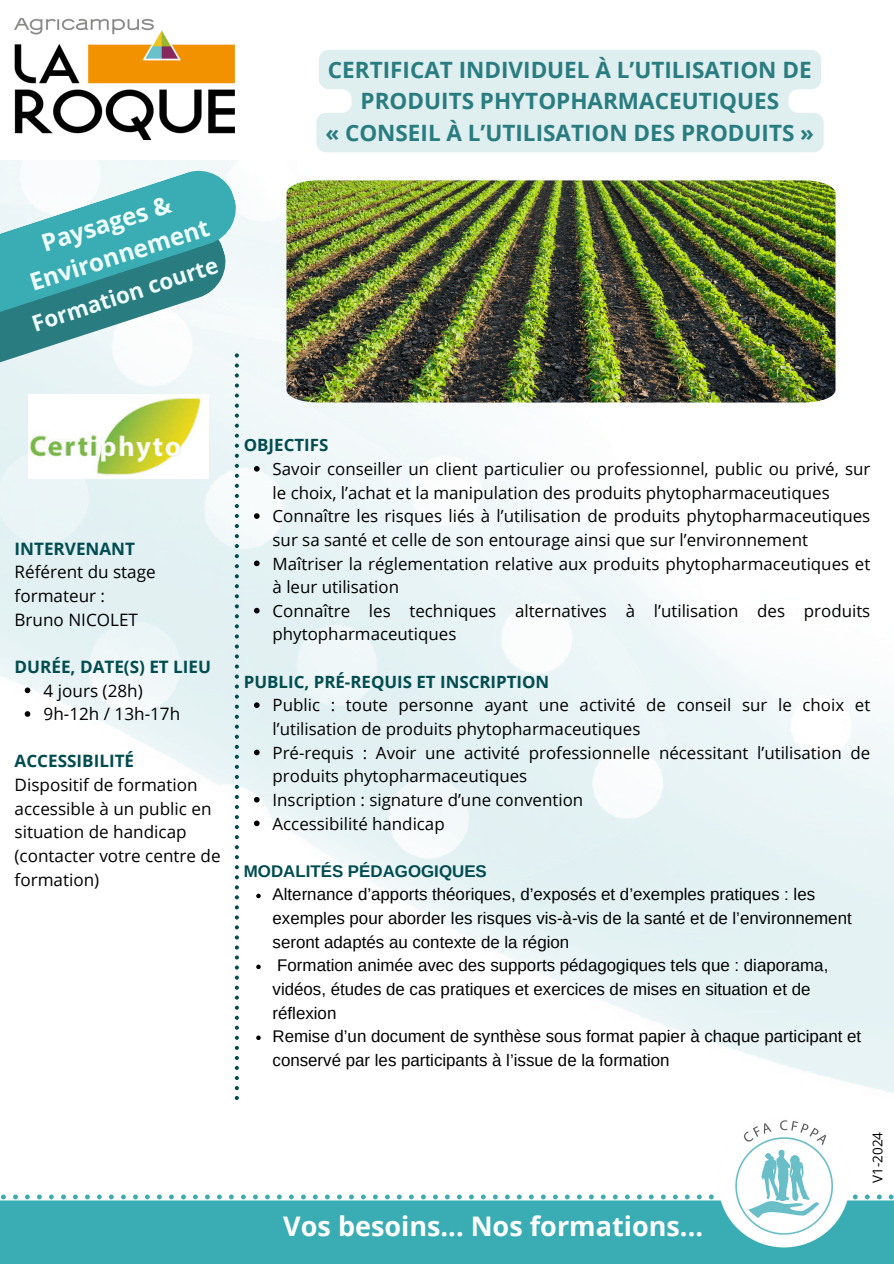
<style>
.page{position:relative;width:894px;height:1264px;background:#fff}
.page>*{position:absolute;margin:0;border:0;box-sizing:border-box;transform-origin:0 0}
.t1{font:700 27px "Open Sans";color:#fff}
.t2{font:700 24.15px/33.8px "Open Sans";color:#eefeff;text-align:center}
.t3{font:700 22.5px/31.5px "Open Sans";color:#297c80;text-align:center}
.t4{font:700 22.2px "Open Sans";color:#eefeff}
.t5{font:17.1px/23.7px "Open Sans";color:#000}
.t6{font:700 17.1px "Open Sans";color:#014c50}
.t7{font:16.95px/23.7px "Open Sans";color:#000}
.t8{font:16.95px/23.7px "Arimo";color:#000}
.t9{font:700 16.95px "Open Sans";color:#014c50}
.t10{font:700 16.95px "Arimo";color:#014c50}
.t11{font:13.5px "Open Sans";color:#000}
</style>
<div class="page">
<img style="left:0;top:189px;width:893px;height:911px">
<img style="left:15px;top:18px;width:219px;height:122px">
<svg style="left:0;top:392px;width:255px;height:56px;fill:#ebf5f7"></svg>
<svg style="left:0;top:161px;width:265px;height:231px"></svg>
<div style="left:316px;top:50px;width:507px;height:102px;background:#dfeeef"></div>
<div style="left:0;top:1200px;width:893px;height:63px;background:#39adb3"></div>
<svg style="left:1px;top:1194px;width:5px;height:5px"></svg>
<svg style="left:13px;top:1194px;width:868px;height:5px"></svg>
<svg style="left:888px;top:1194px;width:5px;height:5px"></svg>
<img style="left:286px;top:180px;width:548px;height:222px">
<img style="left:717px;top:1120px;width:134px;height:128px">
<svg style="left:235px;top:353px;width:4px;height:4px"></svg>
<svg style="left:235px;top:363px;width:4px;height:736px"></svg>
<svg style="left:254px;top:466px;width:5px;height:5px"></svg>
<svg style="left:254px;top:513px;width:5px;height:6px"></svg>
<svg style="left:254px;top:560px;width:5px;height:6px"></svg>
<svg style="left:254px;top:608px;width:5px;height:5px"></svg>
<svg style="left:254px;top:702px;width:5px;height:6px"></svg>
<svg style="left:254px;top:749px;width:5px;height:6px"></svg>
<svg style="left:254px;top:797px;width:5px;height:5px"></svg>
<svg style="left:254px;top:820px;width:5px;height:6px"></svg>
<svg style="left:256px;top:893px;width:5px;height:5px"></svg>
<svg style="left:256px;top:964px;width:5px;height:5px"></svg>
<svg style="left:256px;top:1035px;width:5px;height:5px"></svg>
<img style="left:29px;top:394px;width:180px;height:84px">
<svg style="left:25px;top:687px;width:5px;height:6px"></svg>
<svg style="left:25px;top:711px;width:5px;height:5px"></svg>
<p class="t2" style="left:15px;top:233px;width:188px;rotate:-17deg">Paysages &amp;<br>Environnement</p>
<p class="t4" style="left:28px;top:309px;width:196px;rotate:-18deg">Formation courte</p>
<h2 class="t3" style="left:325px;top:53px;width:490px">CERTIFICAT INDIVIDUEL À L’UTILISATION DE<br>PRODUITS PHYTOPHARMACEUTIQUES<br>« CONSEIL À L’UTILISATION DES PRODUITS »</h2>
<p class="t6" style="left:15px;top:536px;width:122px">INTERVENANT</p>
<p class="t5" style="left:15px;top:560px;width:143px">Référent du stage formateur :<br>Bruno NICOLET</p>
<p class="t6" style="left:15px;top:654px;width:198px">DURÉE, DATE(S) ET LIEU</p>
<p class="t5" style="left:44px;top:678px;width:138px">4 jours (28h)<br>9h-12h / 13h-17h</p>
<p class="t6" style="left:15px;top:749px;width:121px">ACCESSIBILITÉ</p>
<p class="t5" style="left:15px;top:772px;width:207px">Dispositif de formation accessible à un public en situation de handicap (contacter votre centre de formation)</p>
<p class="t9" style="left:244px;top:433px;width:86px">OBJECTIFS</p>
<h3 class="t7" style="left:272px;top:456px;width:599px">Savoir conseiller un client particulier ou professionnel, public ou privé, sur le choix, l’achat et la manipulation des produits phytopharmaceutiques</h3>
<p class="t7" style="left:272px;top:504px;width:599px">Connaître les risques liés à l’utilisation de produits phytopharmaceutiques sur sa santé et celle de son entourage ainsi que sur l’environnement</p>
<p class="t7" style="left:272px;top:551px;width:599px">Maîtriser la réglementation relative aux produits phytopharmaceutiques et à leur utilisation</p>
<p class="t7" style="left:272px;top:598px;width:599px">Connaître les techniques alternatives à l’utilisation des produits phytopharmaceutiques</p>
<p class="t9" style="left:244px;top:669px;width:307px">PUBLIC, PRÉ-REQUIS ET INSCRIPTION</p>
<h4 class="t7" style="left:272px;top:693px;width:599px">Public : toute personne ayant une activité de conseil sur le choix et l’utilisation de produits phytopharmaceutiques</h4>
<p class="t7" style="left:272px;top:740px;width:599px">Pré-requis : Avoir une activité professionnelle nécessitant l’utilisation de produits phytopharmaceutiques</p>
<p class="t7" style="left:272px;top:787px;width:312px">Inscription : signature d’une convention</p>
<p class="t7" style="left:272px;top:811px;width:173px">Accessibilité handicap</p>
<p class="t10" style="left:244px;top:861px;width:244px">MODALITÉS PÉDAGOGIQUES</p>
<h4 class="t8" style="left:272px;top:882px;width:580px">Alternance d’apports théoriques, d’exposés et d’exemples pratiques : les exemples pour aborder les risques vis-à-vis de la santé et de l’environnement seront adaptés au contexte de la région</h4>
<p class="t8" style="left:272px;top:953px;width:557px">Formation animée avec des supports pédagogiques tels que : diaporama, vidéos, études de cas pratiques et exercices de mises en situation et de réflexion</p>
<p class="t8" style="left:272px;top:1024px;width:590px">Remise d’un document de synthèse sous format papier à chaque participant et conservé par les participants à l’issue de la formation</p>
<h3 class="t1" style="left:283px;top:1207px;width:421px">Vos besoins... Nos formations...</h3>
<h4 class="t11" style="left:867px;top:1182px;width:52px;rotate:-90deg">V1-2024</h4>
</div>
